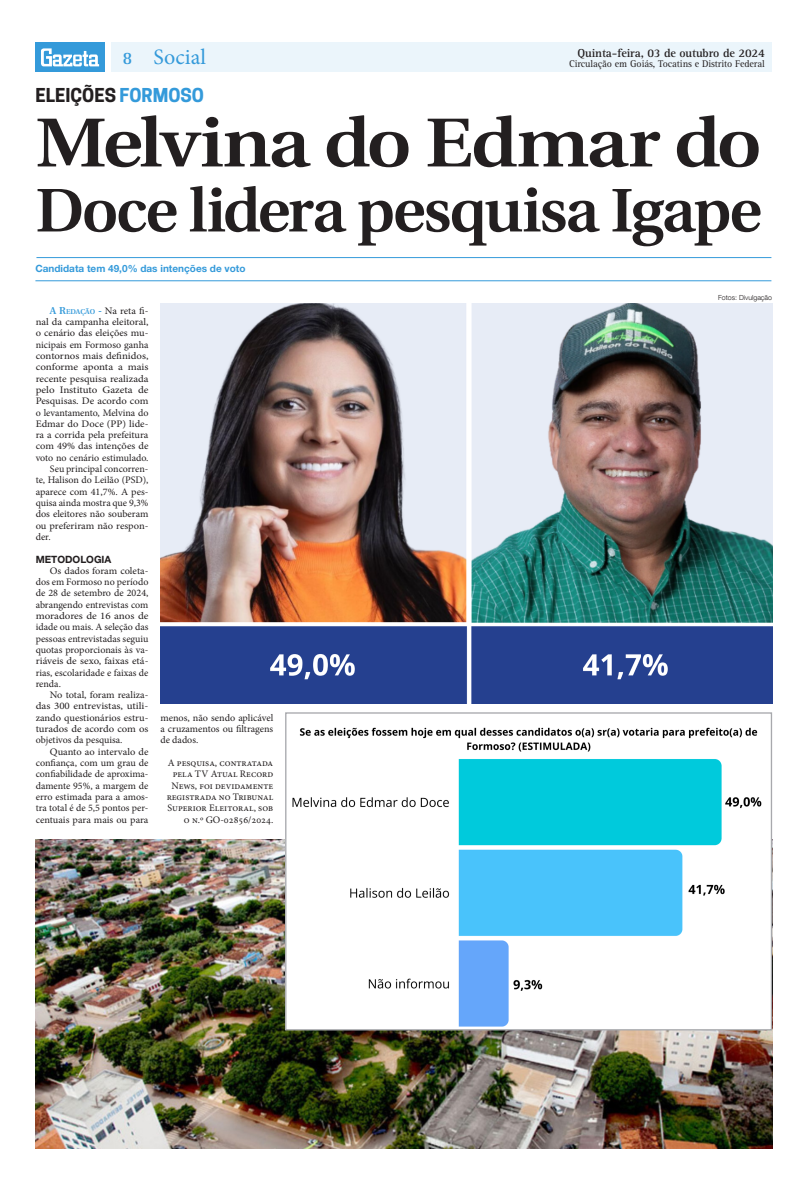
<style>
.page{position:relative;width:808px;height:1191px;background:#fff}
.page>*{position:absolute;margin:0;border:0;box-sizing:border-box;transform-origin:0 0}
.Manchete{font:600 69px "Utopia";letter-spacing:-.035em;color:#231f20;scale:1.12 1}
.Manchete-2{font:600 61.4px "Utopia";letter-spacing:-.035em;color:#231f20}
.t1{font:22px "Minion Pro";color:#349ada}
.Retranca{font:700 18px "Cooper Hewitt";color:#231f20}
.t2{font:700 18px "Rotis Serif Std";color:#349ada}
.t3{font:700 12px "Rotis Serif Std";letter-spacing:-.01em;color:#231f20}
.TExto_Corrido{font:10px/11.3px "Minion Pro";color:#231f20;text-align:justify;scale:1.04 1}
.TExto_Corrido-2{font:10px/11.3px "Minion Pro";color:#231f20;text-align:justify}
.Editais_txt{font:10px/11.3px "Minion Pro";color:#231f20;text-align:right}
.t4{font:10px "Rotis Serif Std";letter-spacing:-.01em;color:#231f20}
.Olho{font:700 10px "Helvetica Neue LT Std";color:#349ada}
.Intertítulo{font:700 10px "Helvetica Neue";color:#231f20}
.Crédito_Fotógrafo{font:300 7px "Helvetica Neue LT Com";color:#231f20}
.s1{color:#349ada}
.s2{font-family:"Utopia";font-weight:600;color:#349ada}
.s3{font-family:"Utopia";font-weight:600;font-size:7px;color:#349ada}
</style>
<div class="page">
<div style="left:111px;top:43px;width:661px;height:29px;background:#ebf5fb"></div>
<div style="left:36px;top:43px;width:69px;height:29px;background:#349ada"></div>
<svg style="left:41px;top:48px;width:58px;height:18px"></svg>
<img style="left:35px;top:839px;width:737px;height:310px">
<hr style="left:35px;top:280px;width:736px;height:1px;background:#349ada">
<hr style="left:36px;top:257px;width:735px;height:1px;background:#349ada">
<img style="left:161px;top:303px;width:611px;height:401px">
<img style="left:287px;top:727px;width:483px;height:301px">
<div style="left:285px;top:712px;width:487px;height:318px;border:1px solid #a8a9ad"></div>
<p class="t2" style="left:122px;top:47px;width:12px">8</p>
<p class="t1" style="left:153px;top:42px;width:54px">Social</p>
<p class="Retranca" style="left:35px;top:85px;width:170px">ELEIÇÕES <span class="s1">FORMOSO</span></p>
<p class="t3" style="left:578px;top:46px;width:189px">Quinta-feira, 03 de outubro de 2024</p>
<p class="t4" style="left:569px;top:58px;width:197px">Circulação em Goiás, Tocatins e Distrito Federal</p>
<p class="Manchete" style="left:35px;top:104px;width:650px">Melvina do Edmar do</p>
<p class="Manchete-2" style="left:35px;top:176px;width:728px">Doce lidera pesquisa Igape</p>
<p class="Olho" style="left:35px;top:262px;width:212px">Candidata tem 49,0% das intenções de voto</p>
<p class="TExto_Corrido" style="left:36px;top:305px;width:110px;text-indent:14px"><span class="s2">A R</span><span class="s3">EDAÇÃO</span> <span class="s2">-</span> Na reta fi&shy;nal da campanha eleitoral, o cenário das eleições mu&shy;nicipais em Formoso ganha contornos mais definidos, conforme aponta a mais recente pesquisa realizada pelo Instituto Gazeta de Pesquisas. De acordo com o levantamento, Melvina do Edmar do Doce (PP) lide&shy;ra a corrida pela prefeitura com 49% das intenções de voto no cenário estimulado.</p>
<p class="TExto_Corrido-2" style="left:36px;top:463px;width:114px;text-indent:14px">Seu principal concorren&shy;te, Halison do Leilão (PSD), aparece com 41,7%. A pes&shy;quisa ainda mostra que 9,3% dos eleitores não souberam ou preferiram não respon&shy;der.</p>
<p class="Intertítulo" style="left:36px;top:553px;width:77px">METODOLOGIA</p>
<p class="TExto_Corrido" style="left:36px;top:565px;width:110px;text-indent:14px">Os dados foram coleta&shy;dos em Formoso no período de 28 de setembro de 2024, abrangendo entrevistas com moradores de 16 anos de idade ou mais. A seleção das pessoas entrevistadas seguiu quotas proporcionais às va&shy;riáveis de sexo, faixas etá&shy;rias, escolaridade e faixas de renda.</p>
<p class="TExto_Corrido-2" style="left:36px;top:689px;width:114px;text-indent:14px">No total, foram realiza&shy;das 300 entrevistas, utili&shy;zando questionários estru&shy;turados de acordo com os objetivos da pesquisa.</p>
<p class="TExto_Corrido" style="left:36px;top:746px;width:110px;text-indent:14px">Quanto ao intervalo de confiança, com um grau de confiabilidade de aproxima&shy;damente 95%, a margem de erro estimada para a amos&shy;tra total é de 5,5 pontos per&shy;centuais para mais ou para</p>
<p class="TExto_Corrido-2" style="left:160px;top:712px;width:114px">menos, não sendo aplicável a cruzamentos ou filtragens de dados.</p>
<p class="Editais_txt" style="left:167px;top:757px;width:108px">A pesquisa, contratada pela TV Atual Record<br>News, foi devidamente registrada no Tribunal<br>Superior Eleitoral, sob o n.º GO-02856/2024.</p>
<p class="Crédito_Fotógrafo" style="left:718px;top:293px;width:55px">Fotos: Divulgação</p>
</div>
